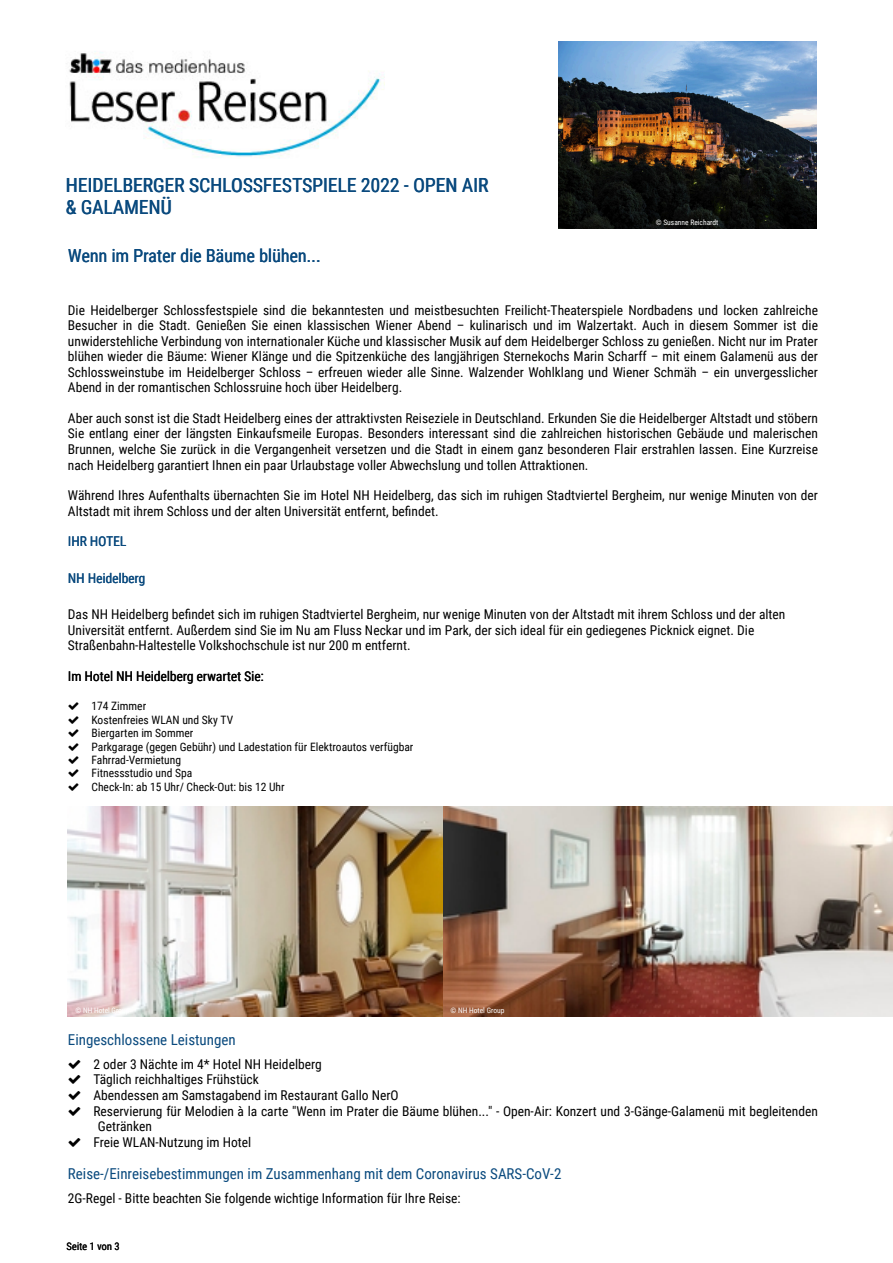
<style>
.page{position:relative;width:893px;height:1263px;background:#fff}
.page>*{position:absolute;margin:0;border:0;box-sizing:border-box;transform-origin:0 0}
.t1{font:19.5px/22.5px "Roboto Condensed";color:#0a4a7e}
.t2{font:18px "Roboto Condensed";color:#0a4a7e}
.t3{font:15px "Roboto Condensed";color:#0a4a7e}
.t4{font:13.5px/15.6px "Roboto Condensed";color:#000;text-align:justify}
.t5{font:13.5px "Roboto Condensed";color:#0a4a7e}
.t6{font:11.55px/13.5px "Roboto Condensed";color:#000}
.t7{font:10.5px "Roboto Condensed";color:#000}
.t8{font:7.5px "Roboto Condensed";color:#fff}
</style>
<div class="page">
<img style="left:68px;top:806px;width:375px;height:210px">
<img style="left:443px;top:806px;width:450px;height:210px">
<img style="left:69px;top:51px;width:316px;height:108px">
<img style="left:558px;top:41px;width:258px;height:188px">
<h1 class="t1" style="left:66px;top:175px;width:425px">HEIDELBERGER SCHLOSSFESTSPIELE 2022 - OPEN AIR &amp; GALAMENÜ</h1>
<h2 class="t2" style="left:68px;top:247px;width:255px">Wenn im Prater die Bäume blühen...</h2>
<p class="t8" style="left:656px;top:219px;width:64px">© Susanne Reichardt</p>
<p class="t4" style="left:68px;top:303px;width:751px">Die Heidelberger Schlossfestspiele sind die bekanntesten und meistbesuchten Freilicht-Theaterspiele Nordbadens und locken zahlreiche Besucher in die Stadt. Genießen Sie einen klassischen Wiener Abend – kulinarisch und im Walzertakt. Auch in diesem Sommer ist die unwiderstehliche Verbindung von internationaler Küche und klassischer Musik auf dem Heidelberger Schloss zu genießen. Nicht nur im Prater blühen wieder die Bäume: Wiener Klänge und die Spitzenküche des langjährigen Sternekochs Marin Scharff – mit einem Galamenü aus der Schlossweinstube im Heidelberger Schloss – erfreuen wieder alle Sinne. Walzender Wohlklang und Wiener Schmäh – ein unvergesslicher Abend in der romantischen Schlossruine hoch über Heidelberg.</p>
<p class="t4" style="left:68px;top:411px;width:751px">Aber auch sonst ist die Stadt Heidelberg eines der attraktivsten Reiseziele in Deutschland. Erkunden Sie die Heidelberger Altstadt und stöbern Sie entlang einer der längsten Einkaufsmeile Europas. Besonders interessant sind die zahlreichen historischen Gebäude und malerischen Brunnen, welche Sie zurück in die Vergangenheit versetzen und die Stadt in einem ganz besonderen Flair erstrahlen lassen. Eine Kurzreise nach Heidelberg garantiert Ihnen ein paar Urlaubstage voller Abwechslung und tollen Attraktionen.</p>
<p class="t4" style="left:68px;top:488px;width:751px">Während Ihres Aufenthalts übernachten Sie im Hotel NH Heidelberg, das sich im ruhigen Stadtviertel Bergheim, nur wenige Minuten von der<br>Altstadt mit ihrem Schloss und der alten Universität entfernt, befindet.</p>
<p class="t5" style="left:68px;top:535px;width:60px">IHR HOTEL</p>
<p class="t5" style="left:68px;top:572px;width:79px">NH Heidelberg</p>
<p class="t4" style="left:68px;top:608px;width:719px;text-align:left">Das NH Heidelberg befindet sich im ruhigen Stadtviertel Bergheim, nur wenige Minuten von der Altstadt mit ihrem Schloss und der alten<br>Universität entfernt. Außerdem sind Sie im Nu am Fluss Neckar und im Park, der sich ideal für ein gediegenes Picknick eignet. Die<br>Straßenbahn-Haltestelle Volkshochschule ist nur 200 m entfernt.</p>
<p class="t4" style="left:68px;top:669px;width:197px">Im Hotel NH Heidelberg erwartet Sie:</p>
<p class="t6" style="left:92px;top:700px;width:323px">174 Zimmer<br>Kostenfreies WLAN und Sky TV<br>Biergarten im Sommer<br>Parkgarage (gegen Gebühr) und Ladestation für Elektroautos verfügbar<br>Fahrrad-Vermietung<br>Fitnessstudio und Spa<br>Check-In: ab 15 Uhr/ Check-Out: bis 12 Uhr</p>
<p class="t8" style="left:75px;top:1007px;width:55px">© NH Hotel Group</p>
<p class="t8" style="left:450px;top:1007px;width:55px">© NH Hotel Group</p>
<p class="t3" style="left:68px;top:1033px;width:169px">Eingeschlossene Leistungen</p>
<p class="t4" style="left:93px;top:1057px;width:230px">2 oder 3 Nächte im 4* Hotel NH Heidelberg</p>
<p class="t4" style="left:93px;top:1073px;width:167px">Täglich reichhaltiges Frühstück</p>
<p class="t4" style="left:93px;top:1088px;width:307px">Abendessen am Samstagabend im Restaurant Gallo NerO</p>
<p class="t4" style="left:93px;top:1104px;width:726px">Reservierung für Melodien à la carte "Wenn im Prater die Bäume blühen..." - Open-Air: Konzert und 3-Gänge-Galamenü mit begleitenden</p>
<p class="t4" style="left:98px;top:1120px;width:55px">Getränken</p>
<p class="t4" style="left:93px;top:1135px;width:159px">Freie WLAN-Nutzung im Hotel</p>
<p class="t3" style="left:68px;top:1167px;width:495px">Reise-/Einreisebestimmungen im Zusammenhang mit dem Coronavirus SARS-CoV-2</p>
<p class="t4" style="left:68px;top:1191px;width:394px">2G-Regel - Bitte beachten Sie folgende wichtige Information für Ihre Reise:</p>
<p class="t7" style="left:66px;top:1242px;width:55px">Seite 1 von 3</p>
</div>
